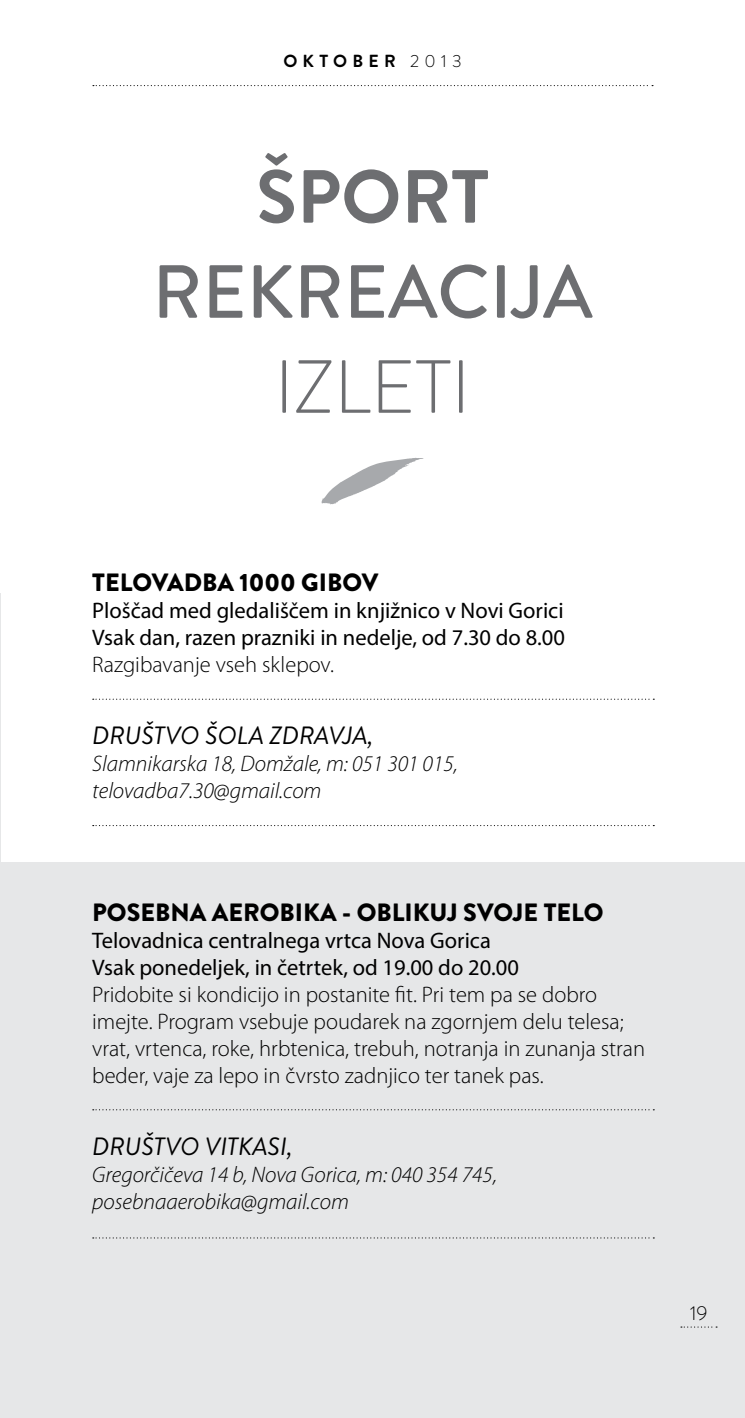
<style>
.page{position:relative;width:745px;height:1418px;background:#fff}
.page>*{position:absolute;margin:0;border:0;box-sizing:border-box;transform-origin:0 0}
.t1{font:500 75px "Brandon Grotesque";color:#6d6e71}
.t2{font:300 75px "Brandon Grotesque";color:#6d6e71}
.t3{font:700 75px "Brandon Grotesque";color:#6d6e71}
.t4{font:900 25px "Brandon Grotesque";color:#000}
.t5{font:italic 25px "Brandon Grotesque";color:#000}
.t6{font:300 22.5px/27px "Myriad Pro";color:#000}
.t7{font:22.5px/27px "Myriad Pro";color:#000}
.t8{font:italic 300 22.5px/27px "Myriad Pro";color:#000}
.t9{font:300 20px "Brandon Grotesque";color:#000}
.t10{font:700 17.5px "Brandon Grotesque";letter-spacing:.3em;color:#000}
.s1{font-weight:300}
</style>
<div class="page">
<div style="left:0;top:862px;width:744px;height:555px;background:#e6e7e8"></div>
<svg style="left:321px;top:458px;width:102px;height:46px"></svg>
<hr style="left:0;top:594px;width:1px;height:823px;background:#e6e7e8">
<svg style="left:93px;top:85px;width:559px;height:1px"></svg>
<svg style="left:680px;top:1326px;width:36px;height:1px"></svg>
<svg style="left:93px;top:1237px;width:560px;height:1px"></svg>
<svg style="left:93px;top:1109px;width:560px;height:1px"></svg>
<svg style="left:93px;top:825px;width:560px;height:1px"></svg>
<svg style="left:93px;top:698px;width:557px;height:1px"></svg>
<p class="t10" style="left:283px;top:49px;width:180px">OKTOBER <span class="s1">2013</span></p>
<h1 class="t3" style="left:256px;top:144px;width:234px">ŠPORT</h1>
<h1 class="t1" style="left:152px;top:240px;width:441px">REKREACIJA</h1>
<h1 class="t2" style="left:274px;top:336px;width:197px">IZLETI</h1>
<p class="t4" style="left:92px;top:565px;width:287px">TELOVADBA 1000 GIBOV</p>
<p class="t7" style="left:92px;top:597px;width:474px">Ploščad med gledališčem in knjižnico v Novi Gorici<br>Vsak dan, razen prazniki in nedelje, od 7.30 do 8.00</p>
<p class="t6" style="left:92px;top:651px;width:243px">Razgibavanje vseh sklepov.</p>
<p class="t5" style="left:92px;top:718px;width:282px">DRUŠTVO ŠOLA ZDRAVJA,</p>
<p class="t8" style="left:92px;top:751px;width:367px">Slamnikarska 18, Domžale, m: 051 301 015, telovadba7.30@gmail.com</p>
<p class="t4" style="left:92px;top:894px;width:512px">POSEBNA AEROBIKA - OBLIKUJ SVOJE TELO</p>
<p class="t7" style="left:92px;top:926px;width:428px">Telovadnica centralnega vrtca Nova Gorica<br>Vsak ponedeljek, in četrtek, od 19.00 do 20.00</p>
<p class="t6" style="left:92px;top:980px;width:554px">Pridobite si kondicijo in postanite fit. Pri tem pa se dobro imejte. Program vsebuje poudarek na zgornjem delu telesa; vrat, vrtenca, roke, hrbtenica, trebuh, notranja in zunanja stran beder, vaje za lepo in čvrsto zadnjico ter tanek pas.</p>
<p class="t5" style="left:92px;top:1128px;width:202px">DRUŠTVO VITKASI,</p>
<p class="t8" style="left:92px;top:1161px;width:406px">Gregorčičeva 14 b, Nova Gorica, m: 040 354 745, posebnaaerobika@gmail.com</p>
<p class="t9" style="left:689px;top:1299px;width:19px">19</p>
</div>
